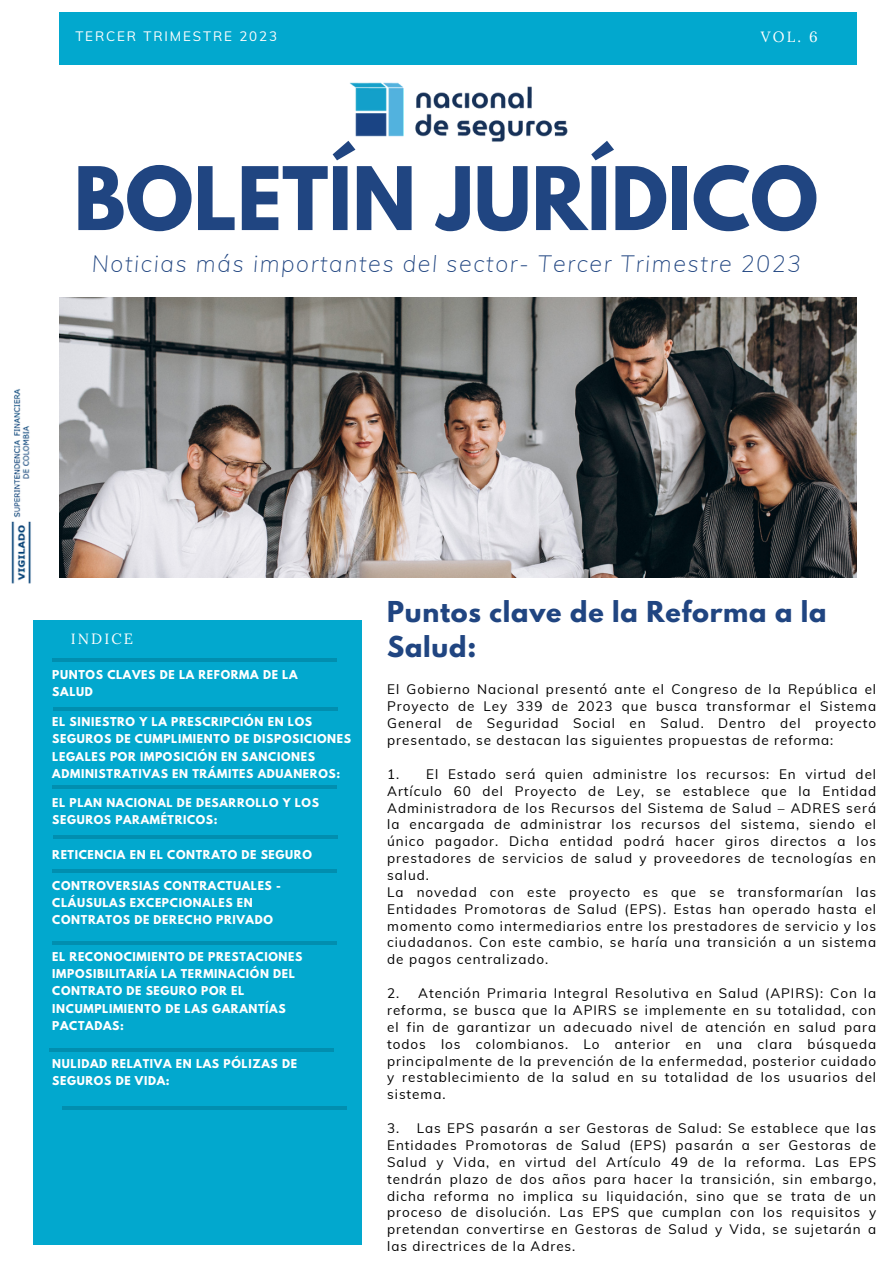
<style>
.page{position:relative;width:893px;height:1264px;background:#fff}
.page>*{position:absolute;margin:0;border:0;box-sizing:border-box;transform-origin:0 0}
.t1{font:700 77.55px "League Spartan";color:#204581}
.t2{font:700 25.5px/34.8px "League Spartan";letter-spacing:.03em;color:#204581}
.t3{font:italic 200 23.1px "Muli";letter-spacing:.07em;color:#204581}
.t4{font:14.85px "Lora";letter-spacing:.14em;color:#fff}
.t5{font:13.5px/16.8px "Muli";letter-spacing:.07em;color:#000;text-align:justify}
.t6{font:13.35px "Muli";letter-spacing:.14em;color:#fff}
.t7{font:700 10.8px/17.1px "League Spartan";letter-spacing:.06em;color:#fff}
</style>
<div class="page">
<div style="left:59px;top:12px;width:797px;height:52px;background:#02a8ce"></div>
<div style="left:34px;top:620px;width:327px;height:624px;background:#02a8ce"></div>
<hr style="left:52px;top:658px;width:285px;height:3px;background:#000">
<hr style="left:53px;top:707px;width:285px;height:3px;background:#000">
<svg style="left:52px;top:785px;width:285px;height:3px"></svg>
<hr style="left:53px;top:835px;width:285px;height:3px;background:#000">
<img style="left:59px;top:298px;width:797px;height:279px">
<hr style="left:52px;top:869px;width:285px;height:4px;background:#018eaf">
<hr style="left:49px;top:1048px;width:284px;height:3px;background:#000">
<svg style="left:62px;top:1106px;width:284px;height:3px"></svg>
<hr style="left:52px;top:941px;width:285px;height:3px;background:#000">
<img style="left:341px;top:64px;width:240px;height:78px">
<img style="left:11px;top:389px;width:20px;height:195px">
<p class="t6" style="left:75px;top:27px;width:203px">TERCER TRIMESTRE 2023</p>
<p class="t4" style="left:761px;top:27px;width:58px">VOL. 6</p>
<p class="t1" style="left:74px;top:160px;width:746px">BOLETÍN JURÍDICO</p>
<p class="t3" style="left:92px;top:249px;width:710px">Noticias más importantes del sector- Tercer Trimestre 2023</p>
<p class="t4" style="left:71px;top:629px;width:64px">INDICE</p>
<p class="t7" style="left:52px;top:667px;width:247px">PUNTOS CLAVES DE LA REFORMA DE LA<br>SALUD</p>
<p class="t7" style="left:52px;top:714px;width:300px">EL SINIESTRO Y LA PRESCRIPCIÓN EN LOS SEGUROS DE CUMPLIMIENTO DE DISPOSICIONES LEGALES POR IMPOSICIÓN EN SANCIONES ADMINISTRATIVAS EN TRÁMITES ADUANEROS:</p>
<p class="t7" style="left:52px;top:795px;width:268px">EL PLAN NACIONAL DE DESARROLLO Y LOS<br>SEGUROS PARAMÉTRICOS:</p>
<p class="t7" style="left:52px;top:847px;width:261px">RETICENCIA EN EL CONTRATO DE SEGURO</p>
<p class="t7" style="left:52px;top:878px;width:230px">CONTROVERSIAS CONTRACTUALES -<br>CLÁUSULAS EXCEPCIONALES EN<br>CONTRATOS DE DERECHO PRIVADO</p>
<p class="t7" style="left:52px;top:949px;width:252px">EL RECONOCIMIENTO DE PRESTACIONES<br>IMPOSIBILITARÍA LA TERMINACIÓN DEL<br>CONTRATO DE SEGURO POR EL<br>INCUMPLIMIENTO DE LAS GARANTÍAS<br>PACTADAS:</p>
<p class="t7" style="left:52px;top:1055px;width:246px">NULIDAD RELATIVA EN LAS PÓLIZAS DE<br>SEGUROS DE VIDA:</p>
<p class="t2" style="left:387px;top:597px;width:441px">Puntos clave de la Reforma a la<br>Salud:</p>
<p class="t5" style="left:387px;top:681px;width:490px">El Gobierno Nacional presentó ante el Congreso de la República el Proyecto de Ley 339 de 2023 que busca transformar el Sistema General de Seguridad Social en Salud. Dentro del proyecto presentado, se destacan las siguientes propuestas de reforma:</p>
<p class="t5" style="left:387px;top:765px;width:490px">1. El Estado será quien administre los recursos: En virtud del Artículo 60 del Proyecto de Ley, se establece que la Entidad Administradora de los Recursos del Sistema de Salud – ADRES será la encargada de administrar los recursos del sistema, siendo el único pagador. Dicha entidad podrá hacer giros directos a los prestadores de servicios de salud y proveedores de tecnologías en salud.</p>
<p class="t5" style="left:387px;top:883px;width:490px">La novedad con este proyecto es que se transformarían las Entidades Promotoras de Salud (EPS). Estas han operado hasta el momento como intermediarios entre los prestadores de servicio y los ciudadanos. Con este cambio, se haría una transición a un sistema de pagos centralizado.</p>
<p class="t5" style="left:387px;top:984px;width:490px">2. Atención Primaria Integral Resolutiva en Salud (APIRS): Con la reforma, se busca que la APIRS se implemente en su totalidad, con el fin de garantizar un adecuado nivel de atención en salud para todos los colombianos. Lo anterior en una clara búsqueda principalmente de la prevención de la enfermedad, posterior cuidado y restablecimiento de la salud en su totalidad de los usuarios del sistema.</p>
<p class="t5" style="left:387px;top:1119px;width:490px">3. Las EPS pasarán a ser Gestoras de Salud: Se establece que las Entidades Promotoras de Salud (EPS) pasarán a ser Gestoras de Salud y Vida, en virtud del Artículo 49 de la reforma. Las EPS tendrán plazo de dos años para hacer la transición, sin embargo, dicha reforma no implica su liquidación, sino que se trata de un proceso de disolución. Las EPS que cumplan con los requisitos y pretendan convertirse en Gestoras de Salud y Vida, se sujetarán a las directrices de la Adres.</p>
</div>
